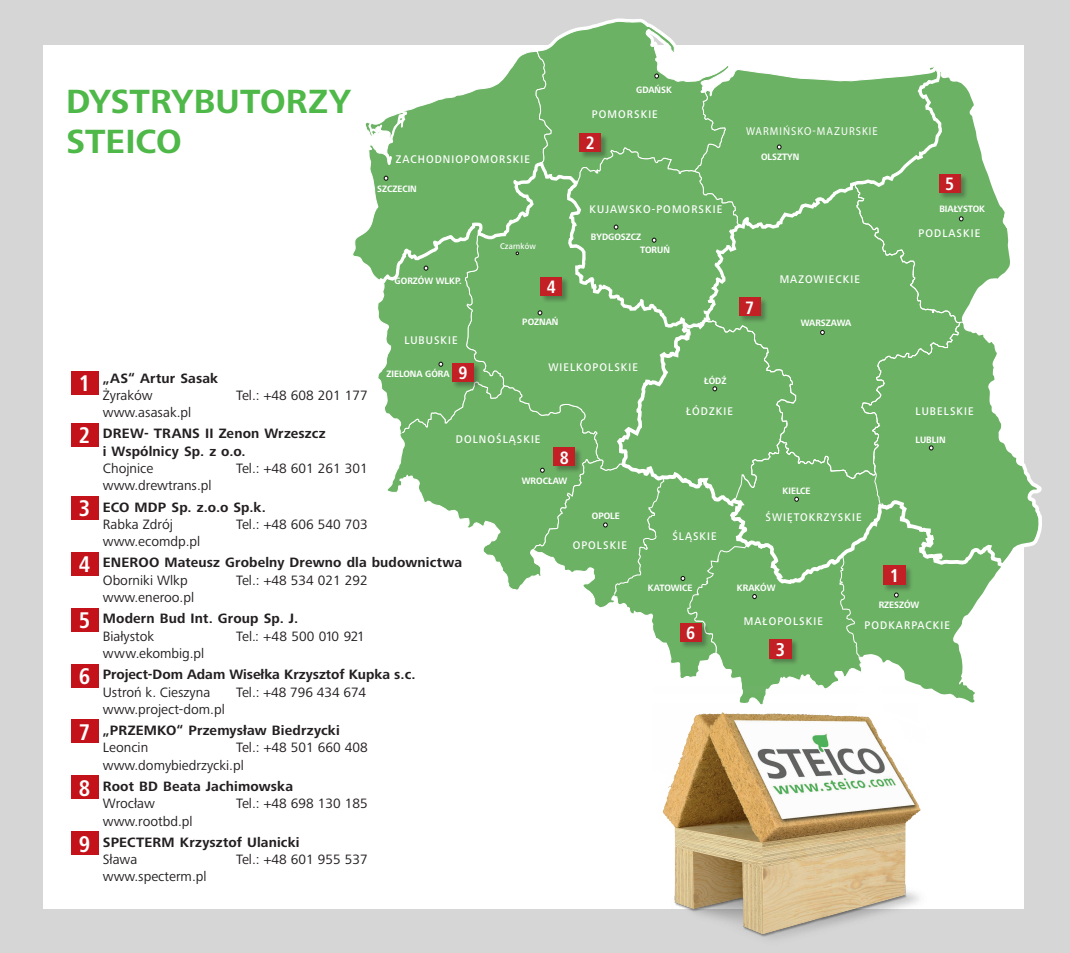
<style>
.page{position:relative;width:1070px;height:953px;background:#fff}
.page>*{position:absolute;margin:0;border:0;box-sizing:border-box;transform-origin:0 0}
.t1{font:700 34.8px/40px "Frutiger Next LTW1 G";color:#4eb848}
.t2{font:700 condensed 23.52px "Frutiger Next LTW1 G";color:#fff}
.t3{font:700 condensed 19.24px "Frutiger Next LTW1 G";color:#fff}
.t4{font:700 condensed 18.6px "Frutiger Next LTW1 G";color:#fff}
.t5{font:14.04px/17.2px "Frutiger Next LTW1 G";color:#231f20}
.t6{font:700 14.04px/17.2px "Frutiger Next LTW1 G";letter-spacing:.01em;color:#231f20}
.t7{font:500 11.48px "Frutiger Next LTW1 G";letter-spacing:.1em;color:#fff;scale:.93 1}
.t8{font:11.48px "Myriad Pro";letter-spacing:.1em;color:#fff;scale:.93 1}
.t9{font:700 9.56px/13px "Frutiger Next Pro";color:#fff;scale:.93 1}
.t10{font:500 8.64px "Frutiger Next LTW1 G";letter-spacing:.02em;color:#fff;scale:.93 1}
</style>
<div class="page">
<div style="left:0;top:0;width:1069px;height:952px;background:#d6d6d6"></div>
<div style="left:44px;top:45px;width:979px;height:862px;background:#fff"></div>
<svg style="left:387px;top:434px;width:145px;height:156px"></svg>
<div style="left:464px;top:334px;width:68px;height:137px;background:#6cb265"></div>
<svg style="left:505px;top:18px;width:138px;height:316px"></svg>
<svg style="left:352px;top:50px;width:180px;height:231px"></svg>
<svg style="left:359px;top:104px;width:146px;height:330px"></svg>
<svg style="left:532px;top:20px;width:508px;height:686px"></svg>
<div style="left:738px;top:297px;width:30px;height:27px;background:#231f20;opacity:.35"></div>
<div style="left:738px;top:297px;width:22px;height:19px;background:#c32026"></div>
<div style="left:938px;top:174px;width:30px;height:26px;background:#231f20;opacity:.35"></div>
<div style="left:938px;top:174px;width:22px;height:19px;background:#c32026"></div>
<div style="left:579px;top:133px;width:30px;height:26px;background:#231f20;opacity:.35"></div>
<div style="left:579px;top:133px;width:22px;height:19px;background:#c32026"></div>
<div style="left:540px;top:276px;width:30px;height:27px;background:#231f20;opacity:.35"></div>
<div style="left:540px;top:277px;width:22px;height:18px;background:#c32026"></div>
<div style="left:553px;top:447px;width:30px;height:27px;background:#231f20;opacity:.35"></div>
<div style="left:553px;top:447px;width:22px;height:19px;background:#c32026"></div>
<div style="left:451px;top:362px;width:30px;height:27px;background:#231f20;opacity:.35"></div>
<div style="left:452px;top:362px;width:22px;height:19px;background:#c32026"></div>
<div style="left:882px;top:565px;width:31px;height:27px;background:#231f20;opacity:.35"></div>
<div style="left:883px;top:565px;width:22px;height:20px;background:#c32026"></div>
<div style="left:71px;top:371px;width:27px;height:23px;background:#c4121a"></div>
<div style="left:71px;top:423px;width:27px;height:23px;background:#c4121a"></div>
<div style="left:71px;top:496px;width:27px;height:23px;background:#c4121a"></div>
<div style="left:71px;top:552px;width:27px;height:23px;background:#c4121a"></div>
<div style="left:71px;top:607px;width:27px;height:24px;background:#c4121a"></div>
<div style="left:71px;top:663px;width:27px;height:24px;background:#c4121a"></div>
<div style="left:71px;top:719px;width:27px;height:24px;background:#c4121a"></div>
<div style="left:71px;top:775px;width:27px;height:24px;background:#c4121a"></div>
<div style="left:71px;top:831px;width:27px;height:24px;background:#c4121a"></div>
<img style="left:652px;top:586px;width:285px;height:353px">
<h1 class="t1" style="left:66px;top:82px;width:286px">DYSTRYBUTORZY<br>STEICO</h1>
<p class="t9" style="left:636px;top:83px;width:40px">GDAŃSK</p>
<p class="t7" style="left:396px;top:152px;width:146px">ZACHODNIOPOMORSKIE</p>
<p class="t9" style="left:377px;top:182px;width:44px">SZCZECIN</p>
<p class="t9" style="left:394px;top:274px;width:74px">GORZÓW WLKP.</p>
<p class="t10" style="left:500px;top:241px;width:40px">Czarnków</p>
<h3 class="t4" style="left:547px;top:276px;width:11px">4</h3>
<p class="t7" style="left:591px;top:108px;width:72px">POMORSKIE</p>
<h3 class="t4" style="left:585px;top:132px;width:11px">2</h3>
<p class="t7" style="left:589px;top:203px;width:144px">KUJAWSKO-POMORSKIE</p>
<p class="t9" style="left:640px;top:230px;width:33px;text-indent:-49px">BYDGOSZCZ<br>TORUŃ</p>
<p class="t8" style="left:746px;top:124px;width:143px">WARMIŃSKO-MAZURSKIE</p>
<p class="t9" style="left:760px;top:150px;width:43px">OLSZTYN</p>
<h3 class="t4" style="left:745px;top:297px;width:11px">7</h3>
<p class="t7" style="left:779px;top:272px;width:88px">MAZOWIECKIE</p>
<p class="t7" style="left:404px;top:333px;width:59px">LUBUSKIE</p>
<p class="t9" style="left:522px;top:315px;width:40px">POZNAŃ</p>
<p class="t9" style="left:800px;top:316px;width:56px">WARSZAWA</p>
<h3 class="t4" style="left:944px;top:173px;width:11px">5</h3>
<p class="t9" style="left:939px;top:202px;width:51px">BIAŁYSTOK</p>
<p class="t7" style="left:918px;top:226px;width:68px">PODLASKIE</p>
<h2 class="t2" style="left:79px;top:370px;width:13px">1</h2>
<h2 class="t2" style="left:79px;top:422px;width:13px">2</h2>
<h2 class="t2" style="left:79px;top:495px;width:13px">3</h2>
<h2 class="t2" style="left:79px;top:551px;width:13px">4</h2>
<h2 class="t2" style="left:79px;top:606px;width:13px">5</h2>
<h2 class="t2" style="left:79px;top:662px;width:13px">6</h2>
<h2 class="t2" style="left:79px;top:718px;width:13px">7</h2>
<h2 class="t2" style="left:79px;top:774px;width:13px">8</h2>
<h2 class="t2" style="left:79px;top:830px;width:13px">9</h2>
<p class="t7" style="left:548px;top:360px;width:98px">WIELKOPOLSKIE</p>
<h3 class="t4" style="left:458px;top:362px;width:11px">9</h3>
<p class="t9" style="left:386px;top:367px;width:69px">ZIELONA GÓRA</p>
<p class="t6" style="left:103px;top:369px;width:117px">„AS“ Artur Sasak</p>
<p class="t5" style="left:103px;top:387px;width:51px">Żyraków</p>
<p class="t5" style="left:236px;top:387px;width:133px">Tel.: +48 608 201 177</p>
<p class="t5" style="left:103px;top:404px;width:90px">www.asasak.pl</p>
<p class="t6" style="left:103px;top:425px;width:224px">DREW- TRANS II Zenon Wrzeszcz i Wspólnicy Sp. z o.o.</p>
<p class="t5" style="left:103px;top:460px;width:52px">Chojnice</p>
<p class="t5" style="left:236px;top:460px;width:133px">Tel.: +48 601 261 301</p>
<p class="t5" style="left:103px;top:477px;width:110px">www.drewtrans.pl</p>
<p class="t6" style="left:103px;top:498px;width:164px">ECO MDP Sp. z.o.o Sp.k.</p>
<p class="t5" style="left:103px;top:516px;width:72px">Rabka Zdrój</p>
<p class="t5" style="left:236px;top:516px;width:133px">Tel.: +48 606 540 703</p>
<p class="t5" style="left:103px;top:533px;width:99px">www.ecomdp.pl</p>
<p class="t6" style="left:103px;top:554px;width:361px">ENEROO Mateusz Grobelny Drewno dla budownictwa</p>
<p class="t5" style="left:103px;top:571px;width:86px">Oborniki Wlkp</p>
<p class="t5" style="left:236px;top:571px;width:133px">Tel.: +48 534 021 292</p>
<p class="t5" style="left:103px;top:589px;width:93px">www.eneroo.pl</p>
<p class="t6" style="left:103px;top:610px;width:197px">Modern Bud Int. Group Sp. J.</p>
<p class="t5" style="left:103px;top:627px;width:53px">Białystok</p>
<p class="t5" style="left:236px;top:627px;width:129px">Tel.: +48 500 010 921</p>
<p class="t5" style="left:103px;top:645px;width:103px">www.ekombig.pl</p>
<p class="t6" style="left:103px;top:666px;width:314px">Project-Dom Adam Wisełka Krzysztof Kupka s.c.</p>
<p class="t5" style="left:103px;top:683px;width:109px">Ustroń k. Cieszyna</p>
<p class="t5" style="left:236px;top:683px;width:132px">Tel.: +48 796 434 674</p>
<p class="t5" style="left:103px;top:700px;width:123px">www.project-dom.pl</p>
<p class="t6" style="left:103px;top:722px;width:238px">„PRZEMKO“ Przemysław Biedrzycki</p>
<p class="t5" style="left:103px;top:739px;width:47px">Leoncin</p>
<p class="t7" style="left:455px;top:432px;width:92px">DOLNOŚLĄSKIE</p>
<h3 class="t4" style="left:559px;top:447px;width:11px">8</h3>
<p class="t9" style="left:521px;top:474px;width:50px">WROCŁAW</p>
<p class="t9" style="left:591px;top:509px;width:32px">OPOLE</p>
<p class="t7" style="left:572px;top:538px;width:60px">OPOLSKIE</p>
<p class="t5" style="left:103px;top:739px;width:266px;text-indent:133px">Tel.: +48 501 660 408 www.domybiedrzycki.pl</p>
<p class="t6" style="left:103px;top:778px;width:192px">Root BD Beata Jachimowska</p>
<p class="t5" style="left:103px;top:795px;width:54px">Wrocław</p>
<p class="t5" style="left:236px;top:795px;width:133px">Tel.: +48 698 130 185</p>
<p class="t5" style="left:103px;top:812px;width:91px">www.rootbd.pl</p>
<p class="t6" style="left:103px;top:834px;width:198px">SPECTERM Krzysztof Ulanicki</p>
<p class="t5" style="left:103px;top:851px;width:36px">Sława</p>
<p class="t5" style="left:236px;top:851px;width:133px">Tel.: +48 601 955 537</p>
<p class="t5" style="left:103px;top:868px;width:105px">www.specterm.pl</p>
<p class="t9" style="left:704px;top:374px;width:26px">ŁÓDŹ</p>
<p class="t7" style="left:686px;top:404px;width:52px">ŁÓDZKIE</p>
<p class="t7" style="left:672px;top:529px;width:49px">ŚLĄSKIE</p>
<p class="t9" style="left:782px;top:484px;width:32px">KIELCE</p>
<p class="t7" style="left:765px;top:511px;width:105px">ŚWIĘTOKRZYSKIE</p>
<p class="t9" style="left:647px;top:581px;width:49px">KATOWICE</p>
<p class="t9" style="left:736px;top:581px;width:43px">KRAKÓW</p>
<p class="t7" style="left:915px;top:404px;width:64px">LUBELSKIE</p>
<p class="t9" style="left:915px;top:433px;width:34px">LUBLIN</p>
<h3 class="t3" style="left:889px;top:565px;width:11px">1</h3>
<p class="t9" style="left:878px;top:598px;width:45px">RZESZÓW</p>
<h3 class="t4" style="left:686px;top:622px;width:11px">6</h3>
<p class="t7" style="left:743px;top:614px;width:87px">MAŁOPOLSKIE</p>
<h3 class="t3" style="left:775px;top:638px;width:11px">3</h3>
<p class="t7" style="left:864px;top:618px;width:93px">PODKARPACKIE</p>
</div>
